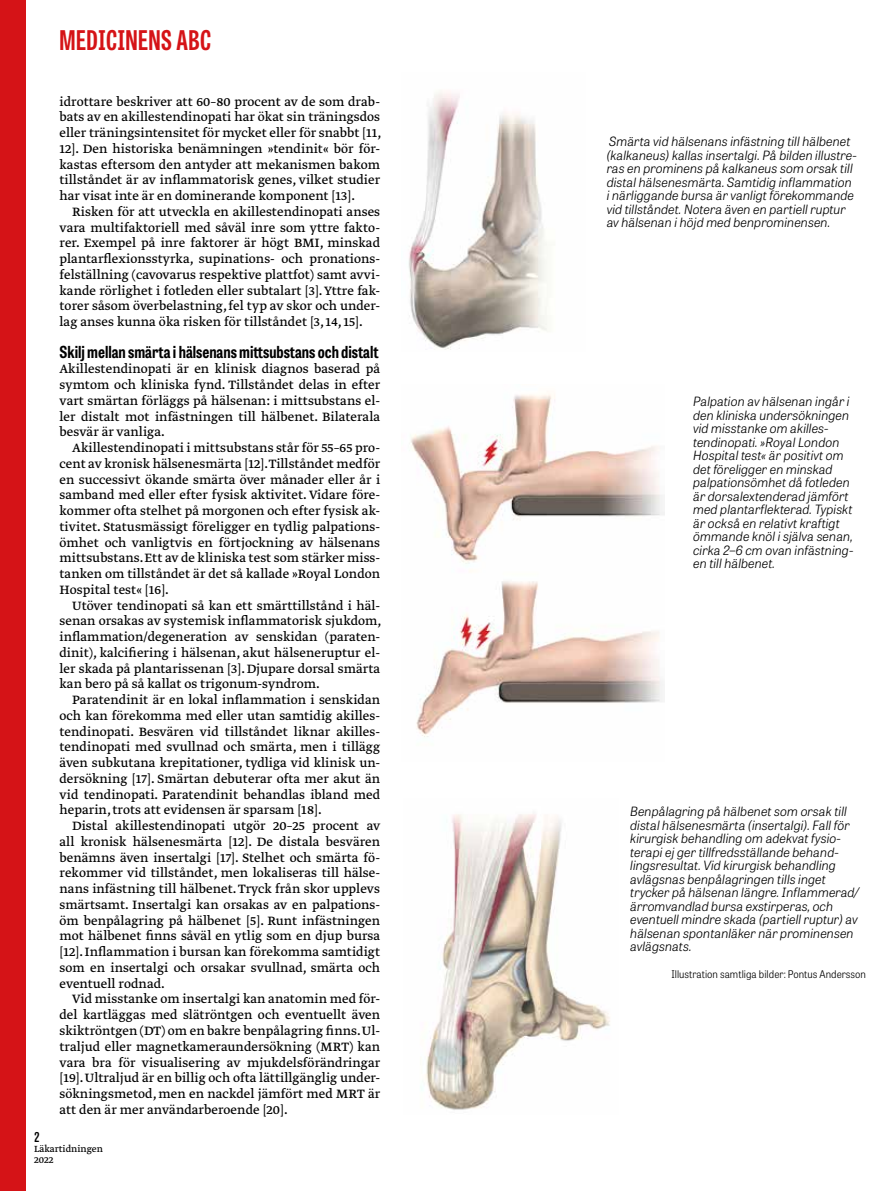
<style>
.page{position:relative;width:893px;height:1191px;background:#fff}
.page>*{position:absolute;margin:0;border:0;box-sizing:border-box;transform-origin:0 0}
.t1{font:700 27px "Tablet Gothic Compressed";letter-spacing:.02em;color:#d51317}
.t2{font:700 16.5px "Tablet Gothic Condensed";color:#000}
.t3{font:14.25px/15.8px "Greta Text Pro Regular Min";color:#000;text-align:justify}
.t4{font:600 13.5px "Tablet Gothic Condensed";color:#000}
.t5{font:italic 300 12.75px/13.5px "Tablet Gothic";color:#000}
.t6{font:300 10.5px "Tablet Gothic Narrow";letter-spacing:.005em;color:#000}
.t7{font:10.5px/10.5px "Greta Text Pro";color:#000}
</style>
<div class="page">
<div style="left:0;top:0;width:26px;height:1191px;background:#d51317"></div>
<img style="left:409px;top:91px;width:138px;height:259px">
<img style="left:410px;top:393px;width:254px;height:344px">
<img style="left:421px;top:814px;width:189px;height:296px">
<h1 class="t1" style="left:60px;top:22px;width:153px">MEDICINENS ABC</h1>
<p class="t3" style="left:60px;top:94px;width:324px">idrottare beskriver att 60–80 procent av de som drab&shy;bats av en akillestendinopati har ökat sin träningsdos eller träningsintensitet för mycket eller för snabbt [11, 12]. Den historiska benämningen »tendinit« bör för&shy;kastas eftersom den antyder att mekanismen bakom tillståndet är av inflammatorisk genes, vilket studier har visat inte är en dominerande komponent [13].</p>
<p class="t3" style="left:60px;top:204px;width:322px;text-indent:13px">Risken för att utveckla en akillestendinopati anses vara multifaktoriell med såväl inre som yttre fakto&shy;rer. Exempel på inre faktorer är högt BMI, minskad plantarflexionsstyrka, supinations- och pronations&shy;felställning (cavovarus respektive plattfot) samt avvi&shy;kande rörlighet i fotleden eller subtalart [3]. Yttre fak&shy;torer såsom överbelastning, fel typ av skor och under&shy;lag anses kunna öka risken för tillståndet [3, 14, 15].</p>
<p class="t2" style="left:60px;top:340px;width:321px">Skilj mellan smärta i hälsenans mittsubstans och distalt</p>
<p class="t3" style="left:60px;top:362px;width:322px">Akillestendinopati är en klinisk diagnos baserad på symtom och kliniska fynd. Tillståndet delas in efter vart smärtan förläggs på hälsenan: i mittsubstans el&shy;ler distalt mot infästningen till hälbenet. Bilaterala besvär är vanliga.</p>
<p class="t3" style="left:60px;top:440px;width:322px;text-indent:13px">Akillestendinopati i mittsubstans står för 55–65 pro&shy;cent av kronisk hälsenesmärta [12].Tillståndet medför en successivt ökande smärta över månader eller år i samband med eller efter fysisk aktivitet. Vidare före&shy;kommer ofta stelhet på morgonen och efter fysisk ak&shy;tivitet. Statusmässigt föreligger en tydlig palpations&shy;ömhet och vanligtvis en förtjockning av hälsenans mittsubstans. Ett av de kliniska test som stärker miss&shy;tanken om tillståndet är det så kallade »Royal London Hospital test« [16].</p>
<p class="t3" style="left:60px;top:598px;width:324px;text-indent:13px">Utöver tendinopati så kan ett smärttillstånd i häl&shy;senan orsakas av systemisk inflammatorisk sjukdom, inflammation/degeneration av senskidan (paraten&shy;dinit), kalcifiering i hälsenan, akut hälseneruptur el&shy;ler skada på plantarissenan [3]. Djupare dorsal smärta kan bero på så kallat os trigonum-syndrom.</p>
<p class="t3" style="left:60px;top:692px;width:322px;text-indent:13px">Paratendinit är en lokal inflammation i senskidan och kan förekomma med eller utan samtidig akilles&shy;tendinopati. Besvären vid tillståndet liknar akilles&shy;tendinopati med svullnad och smärta, men i tillägg även subkutana krepitationer, tydliga vid klinisk un&shy;dersökning [17]. Smärtan debuterar ofta mer akut än vid tendinopati. Paratendinit behandlas ibland med heparin, trots att evidensen är sparsam [18].</p>
<p class="t3" style="left:60px;top:818px;width:322px;text-indent:13px">Distal akillestendinopati utgör 20–25 procent av all kronisk hälsenesmärta [12]. De distala besvären benämns även insertalgi [17]. Stelhet och smärta fö&shy;rekommer vid tillståndet, men lokaliseras till hälse&shy;nans infästning till hälbenet. Tryck från skor upplevs smärtsamt. Insertalgi kan orsakas av en palpations&shy;öm benpålagring på hälbenet [5]. Runt infästningen mot hälbenet finns såväl en ytlig som en djup bursa [12]. Inflammation i bursan kan förekomma samtidigt som en insertalgi och orsakar svullnad, smärta och eventuell rodnad.</p>
<p class="t3" style="left:60px;top:991px;width:322px;text-indent:13px">Vid misstanke om insertalgi kan anatomin med för&shy;del kartläggas med slätröntgen och eventuellt även skiktröntgen (DT) om en bakre benpålagring finns. Ul&shy;traljud eller magnetkameraundersökning (MRT) kan vara bra för visualisering av mjukdelsförändringar [19]. Ultraljud är en billig och ofta lättillgänglig under&shy;sökningsmetod, men en nackdel jämfört med MRT är att den är mer användarberoende [20].</p>
<p class="t4" style="left:34px;top:1127px;width:7px">2</p>
<p class="t7" style="left:34px;top:1144px;width:70px">Läkartidningen<br>2022</p>
<p class="t5" style="left:607px;top:134px;width:252px">Smärta vid hälsenans infästning till hälbenet (kalkaneus) kallas insertalgi. På bilden illustre&shy;ras en prominens på kalkaneus som orsak till distal hälsenesmärta. Samtidig inflammation i närliggande bursa är vanligt förekommande vid tillståndet. Notera även en partiell ruptur av hälsenan i höjd med benprominensen.</p>
<p class="t5" style="left:693px;top:394px;width:162px">Palpation av hälsenan ingår i den kliniska undersökningen vid misstanke om akilles&shy;tendinopati. »Royal London<br>Hospital test« är positivt om det föreligger en minskad palpationsömhet då fotleden är dorsalextenderad jämfört med plantarflekterad. Typiskt är också en relativt kraftigt ömmande knöl i själva senan, cirka 2–6 cm ovan infästning&shy;en till hälbenet.</p>
<p class="t5" style="left:630px;top:804px;width:230px">Benpålagring på hälbenet som orsak till distal hälsenesmärta (insertalgi). Fall för kirurgisk behandling om adekvat fysio&shy;terapi ej ger tillfredsställande behand&shy;lingsresultat. Vid kirurgisk behandling avlägsnas benpålagringen tills inget trycker på hälsenan längre. Inflammerad/ ärromvandlad bursa exstirperas, och eventuell mindre skada (partiell ruptur) av hälsenan spontanläker när prominensen avlägsnats.</p>
<p class="t6" style="left:671px;top:967px;width:196px">Illustration samtliga bilder: Pontus Andersson</p>
</div>
